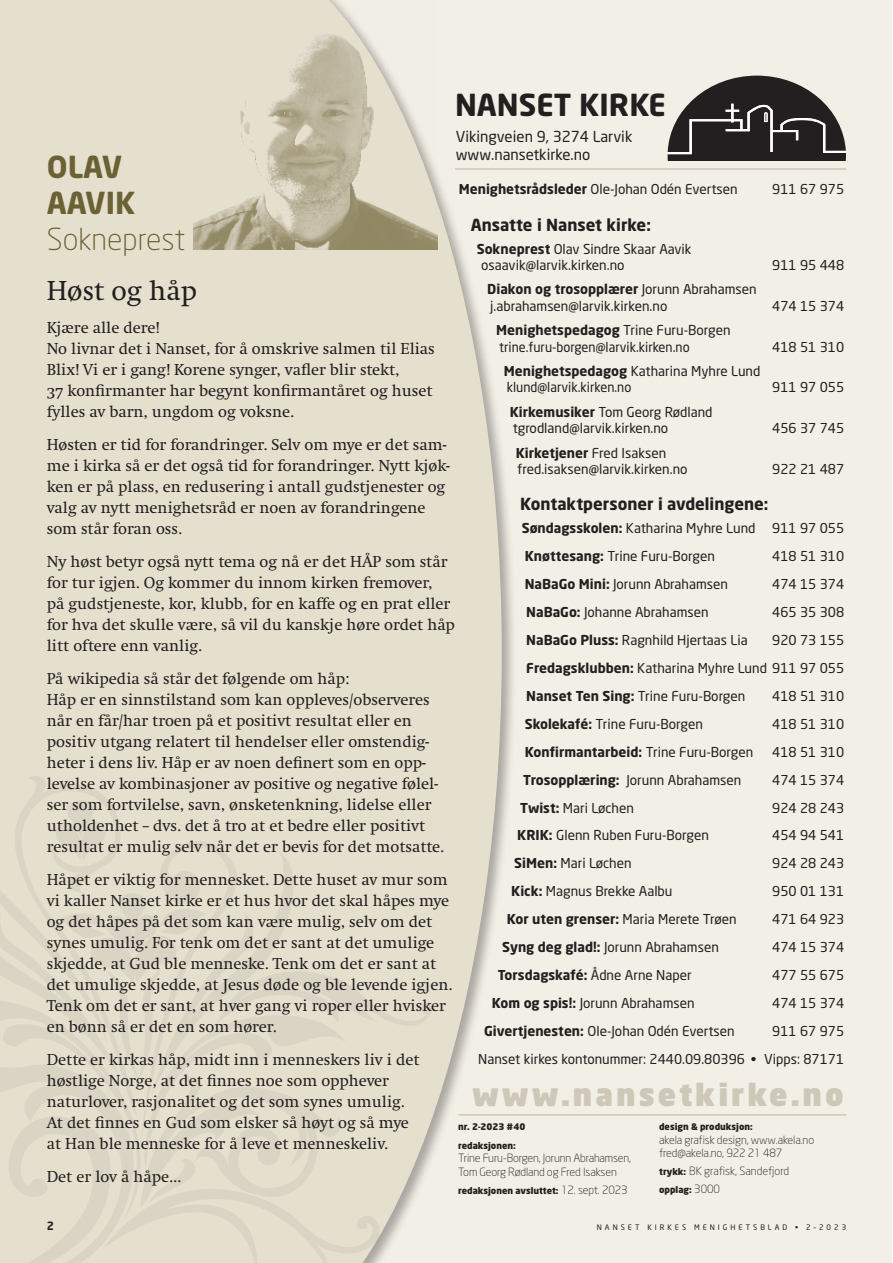
<style>
.page{position:relative;width:893px;height:1263px;background:#fff}
.page>*{position:absolute;margin:0;border:0;box-sizing:border-box;transform-origin:0 0}
.Tekst{font:900 30px "Neo Sans";letter-spacing:.1em;color:#cec8b8}
.Tekst-2{font:700 30px "Neo Sans";color:#231f20}
.Tekst-3{font:300 30px "Neo Sans";color:#6c6135}
.Tekst-4{font:700 30px "Neo Sans";color:#6c6135}
.Leder_tekst{font:28.5px "Swift POW";color:#231f20}
.Leder_tekst-2{font:16.5px/21px "Swift POW";color:#231f20}
.Tekst-5{font:700 16.5px "Neo Sans";color:#231f20}
.Tekst-6{font:15px "Neo Sans Std";color:#231f20}
.Tekst-7{font:13.5px/16.2px "Neo Sans Std";color:#231f20}
.Tekst-8{font:700 13.5px "Neo Sans";color:#231f20}
.t1{font:300 11.25px/13.4px "Neo Sans";letter-spacing:-.01em;color:#231f20}
.t2{font:700 11.25px "Neo Sans";color:#231f20}
.t3{font:900 9px "Neo Sans";color:#231f20}
.t4{font:7.5px "Neo Sans Std";letter-spacing:.4em;color:#231f20}
.s1{font-family:"Neo Sans";font-weight:700}
.s2{font-family:"Neo Sans Std";font-weight:400}
.s3{font-weight:300;font-size:11.25px}
.s4{font-weight:900;font-size:9px}
</style>
<div class="page">
<div style="left:284px;top:0;width:608px;height:1263px;background:#f2efe6"></div>
<svg style="left:668px;top:76px;width:178px;height:84px"></svg>
<div style="left:0;top:0;width:517px;height:1263px;background:#231f20;opacity:.35"></div>
<svg style="left:171px;top:0;width:331px;height:1263px;fill:#e5e0ce"></svg>
<div style="left:0;top:0;width:171px;height:1263px;background:#e5e0ce"></div>
<hr style="left:455px;top:168px;width:391px;height:2px;background:#cec8b8">
<hr style="left:459px;top:1114px;width:387px;height:2px;background:#cec8b8">
<img style="left:193px;top:0;width:245px;height:250px">
<img style="left:0;top:776px;width:433px;height:487px">
<p class="Tekst-4" style="left:47px;top:147px;width:77px">OLAV</p>
<p class="Tekst-4" style="left:47px;top:183px;width:90px">AAVIK</p>
<p class="Tekst-3" style="left:47px;top:221px;width:140px">Sokneprest</p>
<p class="Tekst-2" style="left:455px;top:85px;width:212px">NANSET KIRKE</p>
<p class="Tekst-6" style="left:456px;top:127px;width:178px">Vikingveien 9, 3274 Larvik</p>
<p class="Tekst-6" style="left:456px;top:145px;width:136px">www.nansetkirke.no</p>
<p class="Tekst-7" style="left:459px;top:180px;width:281px"><span class="s1">Menighetsrådsleder</span> Ole-Johan Odén Evertsen</p>
<p class="Tekst-7" style="left:772px;top:180px;width:74px">911 67 975</p>
<p class="Tekst-5" style="left:471px;top:214px;width:182px">Ansatte i Nanset kirke:</p>
<p class="Tekst-7" style="left:481px;top:240px;width:212px;text-indent:-4px"><span class="s1">Sokneprest</span> Olav Sindre Skaar Aavik osaavik@larvik.kirken.no</p>
<p class="Tekst-7" style="left:772px;top:256px;width:74px">911 95 448</p>
<p class="Leder_tekst" style="left:47px;top:274px;width:152px">Høst og håp</p>
<p class="Leder_tekst-2" style="left:47px;top:317px;width:114px">Kjære alle dere!</p>
<p class="Leder_tekst-2" style="left:47px;top:338px;width:390px">No livnar det i Nanset, for å omskrive salmen til Elias Blix! Vi er i gang! Korene synger, vafler blir stekt,<br>37 konfirmanter har begynt konfirmantåret og huset fylles av barn, ungdom og voksne.</p>
<p class="Leder_tekst-2" style="left:47px;top:434px;width:404px">Høsten er tid for forandringer. Selv om mye er det sam&shy;me i kirka så er det også tid for forandringer. Nytt kjøk&shy;ken er på plass, en redusering i antall gudstjenester og valg av nytt menighetsråd er noen av forandringene som står foran oss.</p>
<p class="Leder_tekst-2" style="left:47px;top:551px;width:410px">Ny høst betyr også nytt tema og nå er det HÅP som står for tur igjen. Og kommer du innom kirken fremover,<br>på gudstjeneste, kor, klubb, for en kaffe og en prat eller for hva det skulle være, så vil du kanskje høre ordet håp litt oftere enn vanlig.</p>
<p class="Leder_tekst-2" style="left:47px;top:668px;width:304px">På wikipedia så står det følgende om håp:</p>
<p class="Leder_tekst-2" style="left:47px;top:689px;width:399px">Håp er en sinnstilstand som kan oppleves/observeres når en får/har troen på et positivt resultat eller en positiv utgang relatert til hendelser eller omstendig&shy;heter i dens liv. Håp er av noen definert som en opp&shy;levelse av kombinasjoner av positive og negative følel&shy;ser som fortvilelse, savn, ønsketenkning, lidelse eller utholdenhet – dvs. det å tro at et bedre eller positivt resultat er mulig selv når det er bevis for det motsatte.</p>
<p class="Leder_tekst-2" style="left:47px;top:869px;width:407px">Håpet er viktig for mennesket. Dette huset av mur som vi kaller Nanset kirke er et hus hvor det skal håpes mye og det håpes på det som kan være mulig, selv om det synes umulig. For tenk om det er sant at det umulige skjedde, at Gud ble menneske. Tenk om det er sant at det umulige skjedde, at Jesus døde og ble levende igjen.</p>
<p class="Leder_tekst-2" style="left:47px;top:995px;width:401px">Tenk om det er sant, at hver gang vi roper eller hvisker en bønn så er det en som hører.</p>
<p class="Leder_tekst-2" style="left:47px;top:1049px;width:374px">Dette er kirkas håp, midt inn i menneskers liv i det høstlige Norge, at det finnes noe som opphever naturlover, rasjonalitet og det som synes umulig.<br>At det finnes en Gud som elsker så høyt og så mye at Han ble menneske for å leve et menneskeliv.</p>
<p class="Leder_tekst-2" style="left:47px;top:1166px;width:136px">Det er lov å håpe…</p>
<p class="Tekst-7" style="left:487px;top:281px;width:271px"><span class="s1">Diakon og trosopplærer</span> Jorunn Abrahamsen j.abrahamsen@larvik.kirken.no</p>
<p class="Tekst-7" style="left:772px;top:297px;width:74px">474 15 374</p>
<p class="Tekst-7" style="left:496px;top:322px;width:236px"><span class="s1">Menighetspedagog</span> Trine Furu-Borgen trine.furu-borgen@larvik.kirken.no</p>
<p class="Tekst-7" style="left:772px;top:338px;width:74px">418 51 310</p>
<p class="Tekst-7" style="left:504px;top:363px;width:258px"><span class="s1">Menighetspedagog</span> Katharina Myhre Lund klund@larvik.kirken.no</p>
<p class="Tekst-7" style="left:772px;top:379px;width:74px">911 97 055</p>
<p class="Tekst-7" style="left:510px;top:404px;width:204px"><span class="s1">Kirkemusiker</span> Tom Georg Rødland tgrodland@larvik.kirken.no</p>
<p class="Tekst-7" style="left:772px;top:420px;width:74px">456 37 745</p>
<p class="Tekst-7" style="left:516px;top:445px;width:173px"><span class="s1">Kirketjener</span> Fred Isaksen fred.isaksen@larvik.kirken.no</p>
<p class="Tekst-7" style="left:772px;top:461px;width:74px">922 21 487</p>
<p class="Tekst-5" style="left:520px;top:493px;width:250px">Kontaktpersoner i avdelingene:</p>
<p class="Tekst-7" style="left:522px;top:520px;width:324px"><span class="s1">Søndagsskolen:</span> Katharina Myhre Lund 911 97 055</p>
<p class="Tekst-7" style="left:525px;top:548px;width:192px"><span class="s1">Knøttesang:</span> Trine Furu-Borgen</p>
<p class="Tekst-7" style="left:772px;top:548px;width:74px">418 51 310</p>
<p class="Tekst-7" style="left:525px;top:576px;width:205px"><span class="s1">NaBaGo Mini:</span> Jorunn Abrahamsen</p>
<p class="Tekst-7" style="left:772px;top:576px;width:74px">474 15 374</p>
<p class="Tekst-7" style="left:526px;top:604px;width:184px"><span class="s1">NaBaGo:</span> Johanne Abrahamsen</p>
<p class="Tekst-7" style="left:772px;top:604px;width:74px">465 35 308</p>
<p class="Tekst-7" style="left:526px;top:632px;width:223px"><span class="s1">NaBaGo Pluss:</span> Ragnhild Hjertaas Lia</p>
<p class="Tekst-7" style="left:772px;top:632px;width:74px">920 73 155</p>
<p class="Tekst-7" style="left:526px;top:660px;width:320px"><span class="s1">Fredagsklubben:</span> Katharina Myhre Lund 911 97 055</p>
<p class="Tekst-7" style="left:526px;top:688px;width:221px"><span class="s1">Nanset Ten Sing:</span> Trine Furu-Borgen</p>
<p class="Tekst-7" style="left:772px;top:688px;width:74px">418 51 310</p>
<p class="Tekst-7" style="left:525px;top:715px;width:180px"><span class="s1">Skolekafé:</span> Trine Furu-Borgen</p>
<p class="Tekst-7" style="left:772px;top:715px;width:74px">418 51 310</p>
<p class="Tekst-8" style="left:525px;top:743px;width:230px">Konfirmantarbeid: <span class="s2">Trine Furu-Borgen</span></p>
<p class="Tekst-7" style="left:772px;top:743px;width:74px">418 51 310</p>
<p class="Tekst-7" style="left:523px;top:771px;width:220px"><span class="s1">Trosopplæring:</span> Jorunn Abrahamsen</p>
<p class="Tekst-7" style="left:772px;top:771px;width:74px">474 15 374</p>
<p class="Tekst-7" style="left:520px;top:799px;width:115px"><span class="s1">Twist:</span> Mari Løchen</p>
<p class="Tekst-7" style="left:772px;top:799px;width:74px">924 28 243</p>
<p class="Tekst-7" style="left:517px;top:827px;width:193px"><span class="s1">KRIK:</span> Glenn Ruben Furu-Borgen</p>
<p class="Tekst-7" style="left:772px;top:827px;width:74px">454 94 541</p>
<p class="Tekst-7" style="left:514px;top:855px;width:119px"><span class="s1">SiMen:</span> Mari Løchen</p>
<p class="Tekst-7" style="left:772px;top:855px;width:74px">924 28 243</p>
<p class="Tekst-7" style="left:511px;top:883px;width:163px"><span class="s1">Kick:</span> Magnus Brekke Aalbu</p>
<p class="Tekst-7" style="left:772px;top:883px;width:74px">950 01 131</p>
<p class="Tekst-7" style="left:507px;top:911px;width:232px"><span class="s1">Kor uten grenser:</span> Maria Merete Trøen</p>
<p class="Tekst-7" style="left:772px;top:911px;width:74px">471 64 923</p>
<p class="Tekst-7" style="left:502px;top:939px;width:218px"><span class="s1">Syng deg glad!:</span> Jorunn Abrahamsen</p>
<p class="Tekst-7" style="left:772px;top:939px;width:74px">474 15 374</p>
<p class="Tekst-8" style="left:498px;top:966px;width:195px">Torsdagskafé: <span class="s2">Ådne Arne Naper</span></p>
<p class="Tekst-7" style="left:772px;top:967px;width:74px">477 55 675</p>
<p class="Tekst-7" style="left:492px;top:995px;width:204px"><span class="s1">Kom og spis!:</span> Jorunn Abrahamsen</p>
<p class="Tekst-7" style="left:772px;top:995px;width:74px">474 15 374</p>
<p class="Tekst-7" style="left:484px;top:1022px;width:252px"><span class="s1">Givertjenesten:</span> Ole-Johan Odén Evertsen</p>
<p class="Tekst-7" style="left:772px;top:1022px;width:74px">911 67 975</p>
<p class="Tekst-7" style="left:478px;top:1051px;width:367px">Nanset kirkes kontonummer: 2440.09.80396 • Vipps: 87171</p>
<p class="Tekst" style="left:472px;top:1075px;width:373px">www.nansetkirke.no</p>
<p class="t3" style="left:458px;top:1121px;width:69px">nr. 2-2023 #40</p>
<p class="t3" style="left:458px;top:1140px;width:59px">redaksjonen:</p>
<p class="t1" style="left:458px;top:1151px;width:175px">Trine Furu-Borgen, Jorunn Abrahamsen,<br>Tom Georg Rødland og Fred Isaksen</p>
<p class="t3" style="left:458px;top:1184px;width:171px">redaksjonen avsluttet: <span class="s3">12. sept. 2023</span></p>
<p class="t3" style="left:659px;top:1121px;width:95px">design &amp; produksjon:</p>
<p class="t1" style="left:659px;top:1133px;width:157px">akela grafisk design, www.akela.no</p>
<p class="t1" style="left:659px;top:1146px;width:125px">fred@akela.no, 922 21 487</p>
<p class="t1" style="left:659px;top:1164px;width:132px"><span class="s4">trykk:</span> BK grafisk, Sandefjord</p>
<p class="t3" style="left:659px;top:1184px;width:62px">opplag: <span class="s3">3000</span></p>
<p class="t2" style="left:47px;top:1218px;width:9px">2</p>
<p class="t4" style="left:597px;top:1222px;width:251px">NANSET KIRKES MENIGHETSBLAD • 2–2023</p>
</div>
